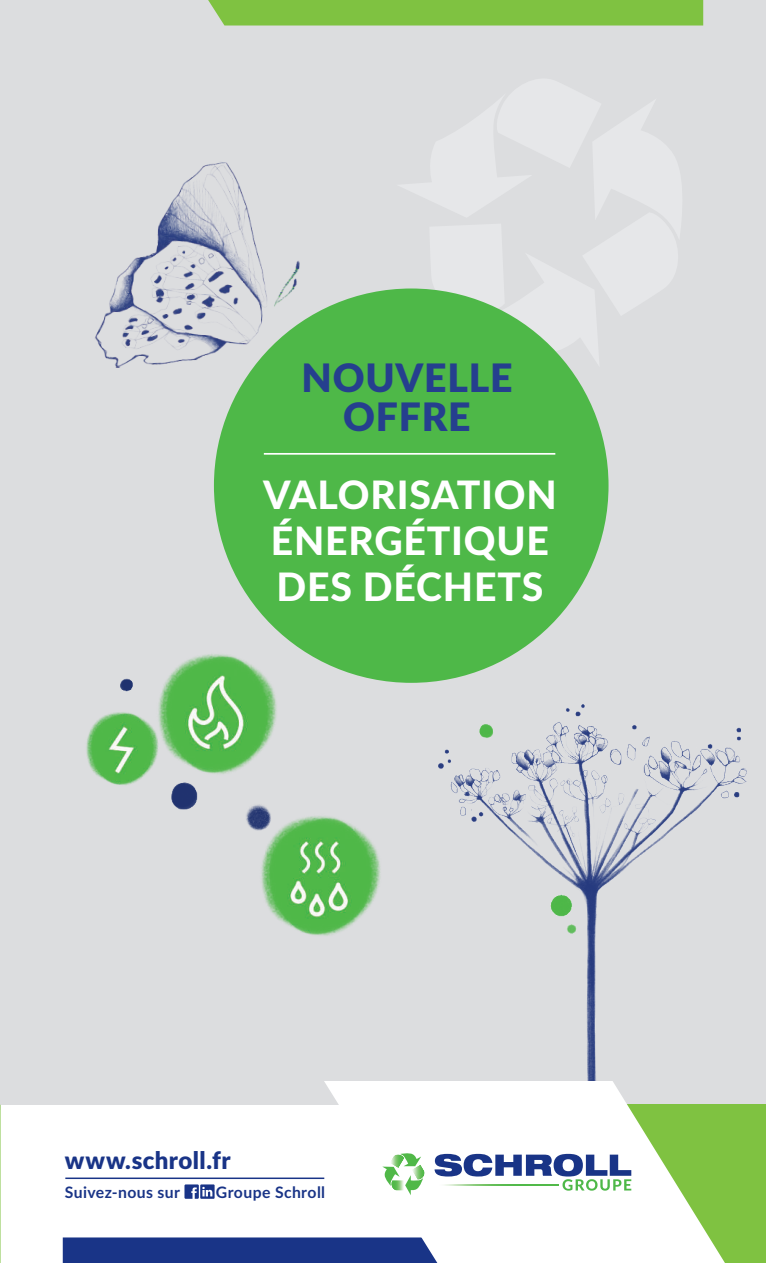
<style>
.page{position:relative;width:766px;height:1263px;background:#fff}
.page>*{position:absolute;margin:0;border:0;box-sizing:border-box;transform-origin:0 0}
.t1{font:800 39.15px/45.9px "Lato";letter-spacing:.02em;color:#fff}
.t2{font:900 39.15px/38.8px "Lato";letter-spacing:.02em;color:#253f8e;text-align:center}
.t3{font:900 24px "Lato";letter-spacing:.02em;color:#193487}
.t4{font:700 15.75px "Lato";letter-spacing:.025em;color:#193487}
</style>
<div class="page">
<div style="left:0;top:0;width:765px;height:1105px;background:#dcdddf"></div>
<div style="left:208px;top:0;width:495px;height:26px;background:#7fc241"></div>
<img style="left:86px;top:643px;width:214px;height:142px">
<img style="left:261px;top:816px;width:119px;height:120px">
<img style="left:438px;top:705px;width:308px;height:376px">
<div style="left:63px;top:1237px;width:261px;height:26px;background:#193487"></div>
<div style="left:609px;top:1105px;width:156px;height:158px;background:#7fc241"></div>
<hr style="left:65px;top:1177px;width:259px;height:2px;background:#193487">
<svg style="left:184px;top:1184px;width:30px;height:15px"></svg>
<svg style="left:324px;top:1081px;width:400px;height:182px"></svg>
<svg style="left:434px;top:1154px;width:197px;height:37px"></svg>
<svg style="left:382px;top:1152px;width:43px;height:43px"></svg>
<hr style="left:437px;top:1184px;width:121px;height:1px;background:#fff">
<img style="left:154px;top:777px;width:48px;height:49px;border-radius:24px">
<img style="left:237px;top:794px;width:41px;height:41px;border-radius:21px">
<img style="left:116px;top:670px;width:39px;height:40px;border-radius:20px">
<div style="left:214px;top:288px;width:394px;height:395px;background:#4eb848;border-radius:50%"></div>
<hr style="left:264px;top:453px;width:291px;height:2px;background:#fff">
<img style="left:95px;top:162px;width:212px;height:219px">
<p class="t2" style="left:301px;top:358px;width:212px">NOUVELLE<br>OFFRE</p>
<p class="t1" style="left:263px;top:470px;width:295px">VALORISATION<br>ÉNERGÉTIQUE<br>DES DÉCHETS</p>
<p class="t3" style="left:65px;top:1146px;width:167px">www.schroll.fr</p>
<p class="t4" style="left:65px;top:1186px;width:117px">Suivez-nous sur</p>
<p class="t4" style="left:216px;top:1186px;width:111px">Groupe Schroll</p>
</div>
